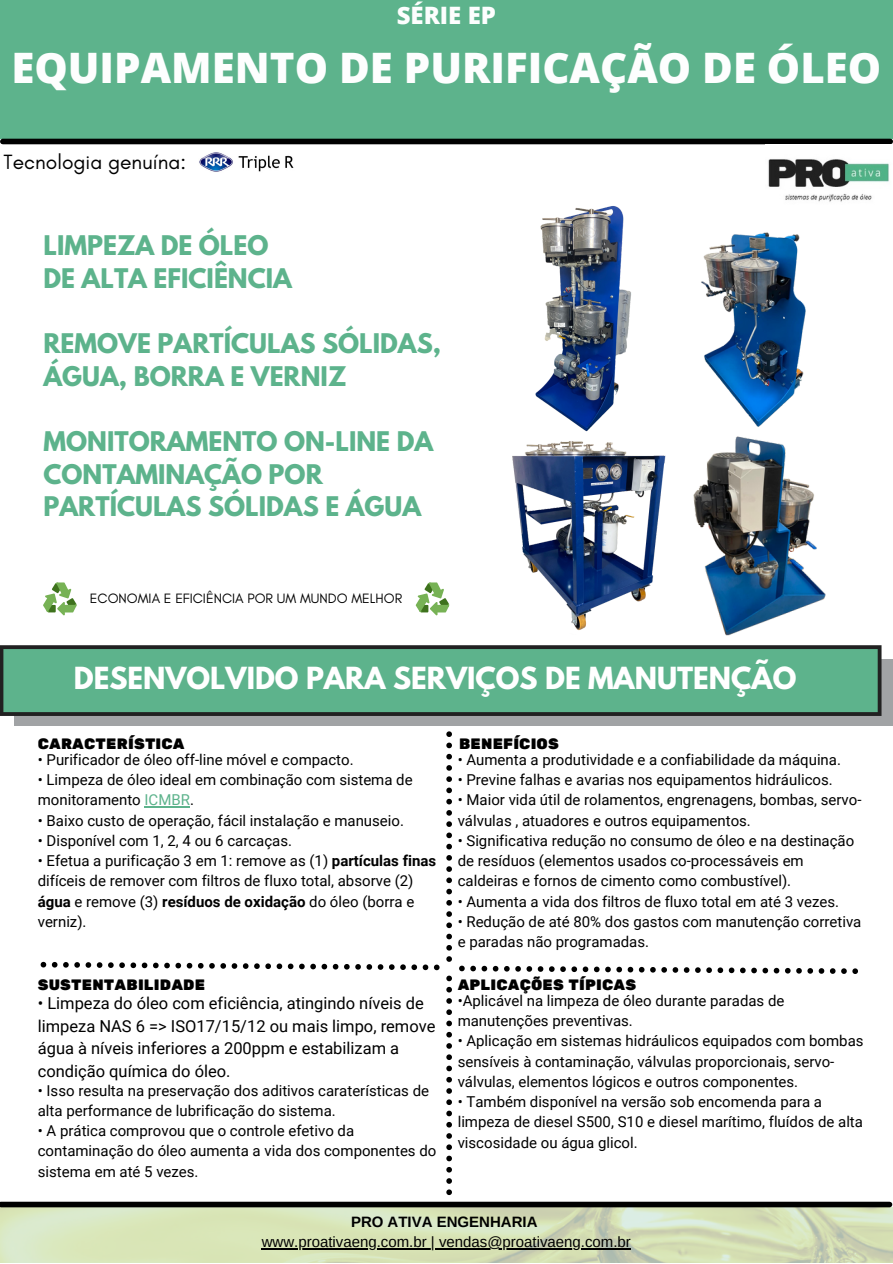
<style>
.page{position:relative;width:893px;height:1264px;background:#fff}
.page>*{position:absolute;margin:0;border:0;box-sizing:border-box;transform-origin:0 0}
.t1{font:800 42px "Open Sans";color:#fdfefe}
.t2{font:700 27px "League Spartan";color:#fff}
.t3{font:700 24px/32.5px "League Spartan";color:#5db38c}
.t4{font:800 24px "Open Sans";color:#fdfefe}
.t5{font:21px "Glacial Indifference";color:#000}
.t6{font:16.5px/22.5px "Roboto";color:#000}
.t7{font:15px/20.2px "Roboto";color:#000}
.t8{font:15px "Rubik One";letter-spacing:.01em;color:#000}
.t9{font:15px "Arimo";color:#000}
.t10{font:700 15px "Arimo";color:#000}
.t11{font:13.8px "Glacial Indifference";color:#000}
.s1{color:#5db38c}
.s2{font-weight:700}
</style>
<div class="page">
<div style="left:0;top:0;width:892px;height:139px;background:#5db38c"></div>
<div style="left:3px;top:139px;width:887px;height:5px;background:#000"></div>
<img style="left:768px;top:159px;width:122px;height:43px">
<div style="left:14px;top:659px;width:878px;height:66px;background:#a1a3a5"></div>
<svg style="left:0;top:645px;width:881px;height:71px;background:#57a380"></svg>
<svg style="left:43px;top:582px;width:34px;height:33px"></svg>
<svg style="left:415px;top:582px;width:30px;height:33px"></svg>
<svg style="left:41px;top:961px;width:398px;height:9px"></svg>
<svg style="left:446px;top:731px;width:6px;height:230px"></svg>
<svg style="left:446px;top:975px;width:6px;height:219px"></svg>
<svg style="left:459px;top:965px;width:399px;height:9px"></svg>
<svg style="left:0;top:1207px;width:892px;height:55px;background:#d2deb7"></svg>
<div style="left:1px;top:1201px;width:888px;height:6px;background:#000"></div>
<img style="left:199px;top:152px;width:95px;height:20px">
<img style="left:701px;top:232px;width:105px;height:165px">
<img style="left:535px;top:206px;width:97px;height:218px">
<img style="left:445px;top:424px;width:217px;height:207px">
<img style="left:662px;top:397px;width:192px;height:256px">
<hr style="left:144px;top:806px;width:46px;height:1px;background:#5db38c">
<hr style="left:262px;top:1248px;width:368px;height:1px;background:#000">
<h3 class="t4" style="left:396px;top:-2px;width:101px">SÉRIE EP</h3>
<h1 class="t1" style="left:11px;top:38px;width:871px">EQUIPAMENTO DE PURIFICAÇÃO DE ÓLEO</h1>
<h3 class="t5" style="left:4px;top:149px;width:184px">Tecnologia genuína:</h3>
<h3 class="t3" style="left:43px;top:232px;width:250px">LIMPEZA DE ÓLEO<br>DE ALTA EFICIÊNCIA</h3>
<h3 class="t3" style="left:43px;top:330px;width:399px">REMOVE PARTÍCULAS SÓLIDAS,<br>ÁGUA, BORRA E VERNIZ</h3>
<h3 class="t3" style="left:43px;top:428px;width:391px">MONITORAMENTO ON-LINE DA<br>CONTAMINAÇÃO POR<br>PARTÍCULAS SÓLIDAS E ÁGUA</h3>
<p class="t11" style="left:90px;top:590px;width:314px">ECONOMIA E EFICIÊNCIA POR UM MUNDO MELHOR</p>
<h2 class="t2" style="left:74px;top:665px;width:724px">DESENVOLVIDO PARA SERVIÇOS DE MANUTENÇÃO</h2>
<p class="t8" style="left:38px;top:735px;width:148px">CARACTERÍSTICA</p>
<p class="t7" style="left:38px;top:749px;width:317px">• Purificador de óleo off-line móvel e compacto.</p>
<p class="t7" style="left:38px;top:770px;width:376px">• Limpeza de óleo ideal em combinação com sistema de monitoramento <span class="s1">ICMBR</span>.</p>
<p class="t7" style="left:38px;top:810px;width:368px">• Baixo custo de operação, fácil instalação e manuseio.</p>
<p class="t7" style="left:38px;top:830px;width:256px">• Disponível com 1, 2, 4 ou 6 carcaças.</p>
<p class="t7" style="left:38px;top:851px;width:400px">• Efetua a purificação 3 em 1: remove as (1) <span class="s2">partículas finas </span>difíceis de remover com filtros de fluxo total, absorve (2) <span class="s2">água</span> e remove (3) <span class="s2">resíduos de oxidação</span> do óleo (borra e verniz).</p>
<p class="t8" style="left:38px;top:976px;width:169px">SUSTENTABILIDADE</p>
<p class="t6" style="left:38px;top:992px;width:399px">• Limpeza do óleo com eficiência, atingindo níveis de limpeza NAS 6 =&gt; ISO17/15/12 ou mais limpo, remove água à níveis inferiores a 200ppm e estabilizam a condição química do óleo.</p>
<p class="t7" style="left:38px;top:1080px;width:393px">• Isso resulta na preservação dos aditivos caraterísticas de alta performance de lubrificação do sistema.</p>
<p class="t7" style="left:38px;top:1120px;width:400px">• A prática comprovou que o controle efetivo da contaminação do óleo aumenta a vida dos componentes do sistema em até 5 vezes.</p>
<p class="t8" style="left:459px;top:735px;width:101px">BENEFÍCIOS</p>
<p class="t7" style="left:457px;top:749px;width:385px">• Aumenta a produtividade e a confiabilidade da máquina.</p>
<p class="t7" style="left:457px;top:770px;width:376px">• Previne falhas e avarias nos equipamentos hidráulicos.</p>
<p class="t7" style="left:457px;top:790px;width:405px">• Maior vida útil de rolamentos, engrenagens, bombas, servo&shy;válvulas , atuadores e outros equipamentos.</p>
<p class="t7" style="left:457px;top:830px;width:398px">• Significativa redução no consumo de óleo e na destinação de resíduos (elementos usados co-processáveis em caldeiras e fornos de cimento como combustível).</p>
<p class="t7" style="left:457px;top:891px;width:383px">• Aumenta a vida dos filtros de fluxo total em até 3 vezes.</p>
<p class="t7" style="left:457px;top:911px;width:405px">• Redução de até 80% dos gastos com manutenção corretiva e paradas não programadas.</p>
<p class="t8" style="left:457px;top:976px;width:180px">APLICAÇÕES TÍPICAS</p>
<p class="t7" style="left:457px;top:990px;width:328px">•Aplicável na limpeza de óleo durante paradas de manutenções preventivas.</p>
<p class="t7" style="left:457px;top:1031px;width:407px">• Aplicação em sistemas hidráulicos equipados com bombas sensíveis à contaminação, válvulas proporcionais, servo&shy;válvulas, elementos lógicos e outros componentes.</p>
<p class="t7" style="left:457px;top:1091px;width:407px">• Também disponível na versão sob encomenda para a limpeza de diesel S500, S10 e diesel marítimo, fluídos de alta viscosidade ou água glicol.</p>
<p class="t10" style="left:351px;top:1213px;width:188px">PRO ATIVA ENGENHARIA</p>
<p class="t9" style="left:262px;top:1233px;width:370px">www.proativaeng.com.br | vendas@proativaeng.com.br</p>
</div>
